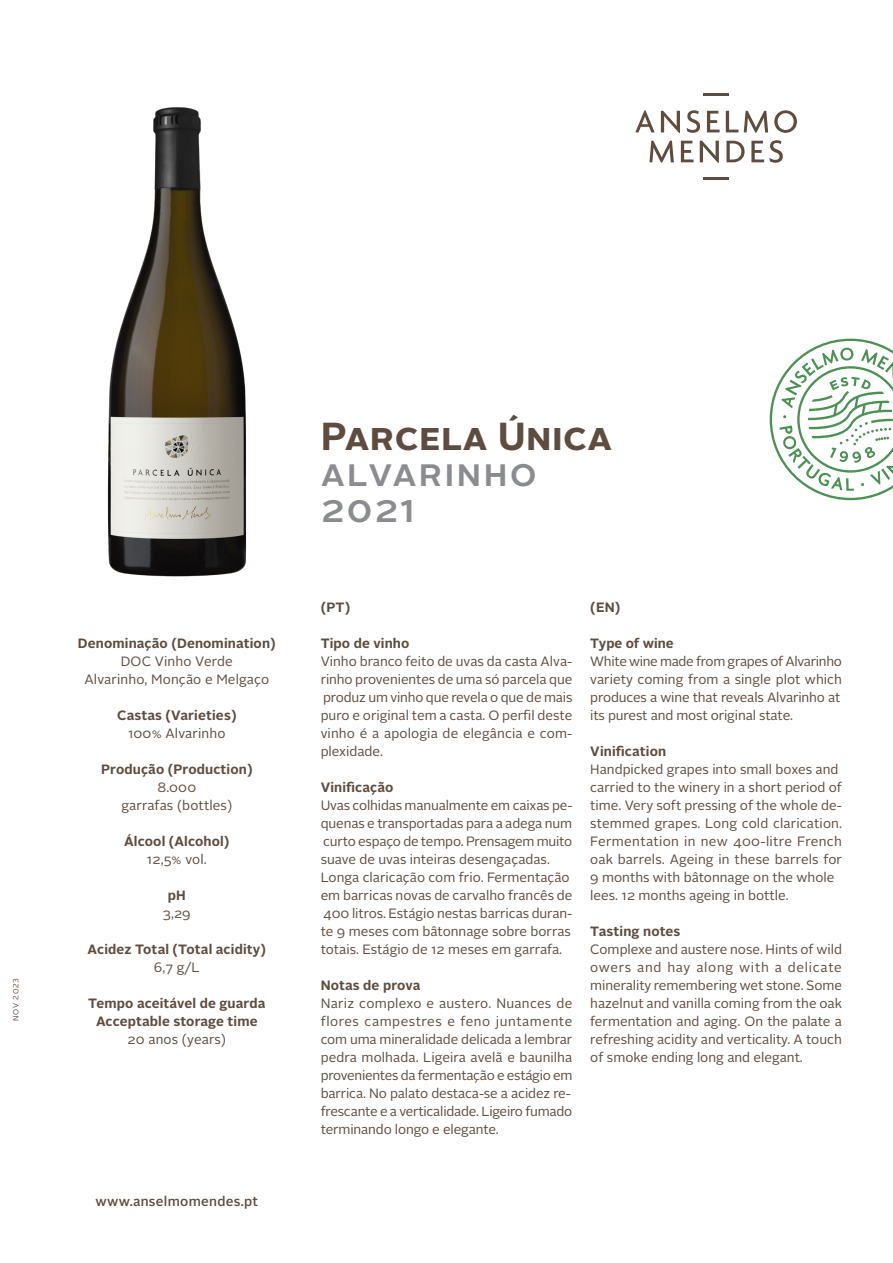
<style>
.page{position:relative;width:893px;height:1263px;background:#fff}
.page>*{position:absolute;margin:0;border:0;box-sizing:border-box;transform-origin:0 0}
.t1{font:500 39px "Alright Sans";letter-spacing:.05em;color:#8a8c8f}
.t2{font:700 39px "Alright Sans";letter-spacing:.01em;color:#5e4c3f}
.txt{font:13.5px/18px "Alright Sans";letter-spacing:-.005em;color:#5e4c3f;text-align:justify}
.titulo_txt{font:700 13.5px/18px "Alright Sans";letter-spacing:.01em;color:#5e4c3f;text-align:center}
.txt_parametros{font:13.5px "Alright Sans";letter-spacing:.01em;color:#5e4c3f}
.titulo_txt-2{font:13.5px "Alright Sans";letter-spacing:.01em;color:#5e4c3f}
.t3{font:500 13.5px "Alright Sans";letter-spacing:.02em;color:#5e4c3f}
.txt-2{font:700 13.5px "Alright Sans";color:#5e4c3f}
.titulo_parametros_002{font:700 13.5px "Alright Sans";color:#5e4c3f}
.titulo_txt-3{font:7.5px "Alright Sans";letter-spacing:.085em;color:#5e4c3f}
</style>
<div class="page">
<hr style="left:704px;top:93px;width:25px;height:3px;background:#5e4c3f">
<hr style="left:704px;top:177px;width:25px;height:3px;background:#5e4c3f">
<svg style="left:649px;top:141px;width:25px;height:21px"></svg>
<svg style="left:681px;top:141px;width:13px;height:21px"></svg>
<svg style="left:700px;top:141px;width:19px;height:22px"></svg>
<svg style="left:726px;top:141px;width:19px;height:21px"></svg>
<svg style="left:751px;top:140px;width:32px;height:23px"></svg>
<svg style="left:635px;top:110px;width:162px;height:23px"></svg>
<svg style="left:770px;top:339px;width:123px;height:161px"></svg>
<img style="left:107px;top:107px;width:140px;height:470px">
<p class="titulo_txt-3" style="left:11px;top:1021px;width:44px;rotate:-90deg">NOV 2023</p>
<p class="titulo_txt" style="left:78px;top:634px;width:199px">Denominação (Denomination)</p>
<p class="titulo_txt-2" style="left:121px;top:652px;width:113px">DOC Vinho Verde</p>
<p class="titulo_txt-2" style="left:84px;top:670px;width:186px">Alvarinho, Monção e Melgaço</p>
<p class="titulo_txt" style="left:117px;top:706px;width:121px">Castas (Varieties)</p>
<p class="txt_parametros" style="left:128px;top:724px;width:99px">100% Alvarinho</p>
<p class="titulo_txt" style="left:101px;top:760px;width:153px">Produção (Production)</p>
<p class="txt_parametros" style="left:157px;top:778px;width:40px">8.000</p>
<p class="txt_parametros" style="left:121px;top:796px;width:112px">garrafas (bottles)</p>
<p class="titulo_txt" style="left:124px;top:832px;width:107px">Álcool (Alcohol)</p>
<p class="txt_parametros" style="left:147px;top:850px;width:61px">12,5% vol.</p>
<p class="titulo_parametros_002" style="left:168px;top:886px;width:19px">pH</p>
<p class="txt_parametros" style="left:163px;top:904px;width:29px">3,29</p>
<p class="titulo_txt" style="left:88px;top:940px;width:180px">Acidez Total (Total acidity)</p>
<p class="txt_parametros" style="left:154px;top:958px;width:47px">6,7 g/L</p>
<p class="titulo_txt" style="left:88px;top:994px;width:179px">Tempo aceitável de guarda<br>Acceptable storage time</p>
<p class="txt_parametros" style="left:128px;top:1030px;width:100px">20 anos (years)</p>
<p class="t3" style="left:96px;top:1192px;width:164px">www.anselmomendes.pt</p>
<p class="t2" style="left:321px;top:409px;width:293px">Parcela Única</p>
<p class="t1" style="left:321px;top:445px;width:218px">alvarinho</p>
<p class="t1" style="left:321px;top:481px;width:96px">2021</p>
<p class="titulo_txt" style="left:321px;top:598px;width:31px">(PT)</p>
<p class="titulo_txt" style="left:321px;top:634px;width:90px">Tipo de vinho</p>
<p class="txt" style="left:321px;top:653px;width:253px">Vinho branco feito de uvas da casta Alva-</p>
<p class="txt" style="left:321px;top:671px;width:253px">rinho provenientes de uma só parcela que</p>
<p class="txt" style="left:323px;top:689px;width:251px">produz um vinho que revela o que de mais</p>
<p class="txt" style="left:321px;top:707px;width:253px">puro e original tem a casta. O perfil deste vinho é a apologia de elegância e com&shy;plexidade.</p>
<p class="titulo_txt" style="left:321px;top:778px;width:74px">Vinificação</p>
<p class="txt" style="left:321px;top:797px;width:253px">Uvas colhidas manualmente em caixas pe-</p>
<p class="txt" style="left:321px;top:815px;width:253px">quenas e transportadas para a adega num</p>
<p class="txt" style="left:323px;top:833px;width:251px">curto espaço de tempo. Prensagem muito</p>
<p class="txt" style="left:321px;top:851px;width:231px">suave de uvas inteiras desengaçadas.</p>
<p class="txt" style="left:321px;top:869px;width:251px">Longa claricação com frio. Fermentação</p>
<p class="txt" style="left:321px;top:887px;width:253px">em barricas novas de carvalho francês de</p>
<p class="txt" style="left:323px;top:905px;width:251px">400 litros. Estágio nestas barricas duran-</p>
<p class="txt" style="left:321px;top:923px;width:252px">te 9 meses com bâtonnage sobre borras</p>
<p class="txt" style="left:321px;top:941px;width:243px">totais. Estágio de 12 meses em garrafa.</p>
<p class="titulo_txt" style="left:321px;top:976px;width:101px">Notas de prova</p>
<p class="txt" style="left:321px;top:995px;width:253px">Nariz complexo e austero. Nuances de flores campestres e feno juntamente com uma mineralidade delicada a lembrar pedra molhada. Ligeira avelã e baunilha provenientes da fermentação e estágio em</p>
<p class="txt" style="left:321px;top:1085px;width:252px">barrica. No palato destaca-se a acidez re-</p>
<p class="txt" style="left:321px;top:1103px;width:253px">frescante e a verticalidade. Ligeiro fumado</p>
<p class="txt" style="left:321px;top:1121px;width:180px">terminando longo e elegante.</p>
<p class="txt-2" style="left:590px;top:598px;width:31px">(EN)</p>
<p class="txt-2" style="left:590px;top:634px;width:85px">Type of wine</p>
<p class="txt" style="left:590px;top:653px;width:253px">White wine made from grapes of Alvarinho</p>
<p class="txt" style="left:590px;top:671px;width:253px">variety coming from a single plot which produces a wine that reveals Alvarinho at</p>
<p class="txt" style="left:590px;top:707px;width:204px">its purest and most original state.</p>
<p class="titulo_txt" style="left:590px;top:742px;width:77px">Vinification</p>
<p class="txt" style="left:590px;top:761px;width:250px">Handpicked grapes into small boxes and</p>
<p class="txt" style="left:590px;top:779px;width:253px">carried to the winery in a short period of</p>
<p class="txt" style="left:590px;top:797px;width:253px">time. Very soft pressing of the whole de-</p>
<p class="txt" style="left:590px;top:815px;width:253px">stemmed grapes. Long cold clarication.<br>Fermentation in new 400-litre French oak barrels. Ageing in these barrels for 9 months with bâtonnage on the whole</p>
<p class="txt" style="left:590px;top:887px;width:200px">lees. 12 months ageing in bottle.</p>
<p class="titulo_txt" style="left:590px;top:922px;width:92px">Tasting notes</p>
<p class="txt" style="left:590px;top:941px;width:253px">Complexe and austere nose. Hints of wild</p>
<p class="txt" style="left:590px;top:959px;width:253px">owers and hay along with a delicate minerality remembering wet stone. Some</p>
<p class="txt" style="left:590px;top:995px;width:253px">hazelnut and vanilla coming from the oak</p>
<p class="txt" style="left:590px;top:1013px;width:253px">fermentation and aging. On the palate a refreshing acidity and verticality. A touch</p>
<p class="txt" style="left:590px;top:1049px;width:214px">of smoke ending long and elegant.</p>
</div>
